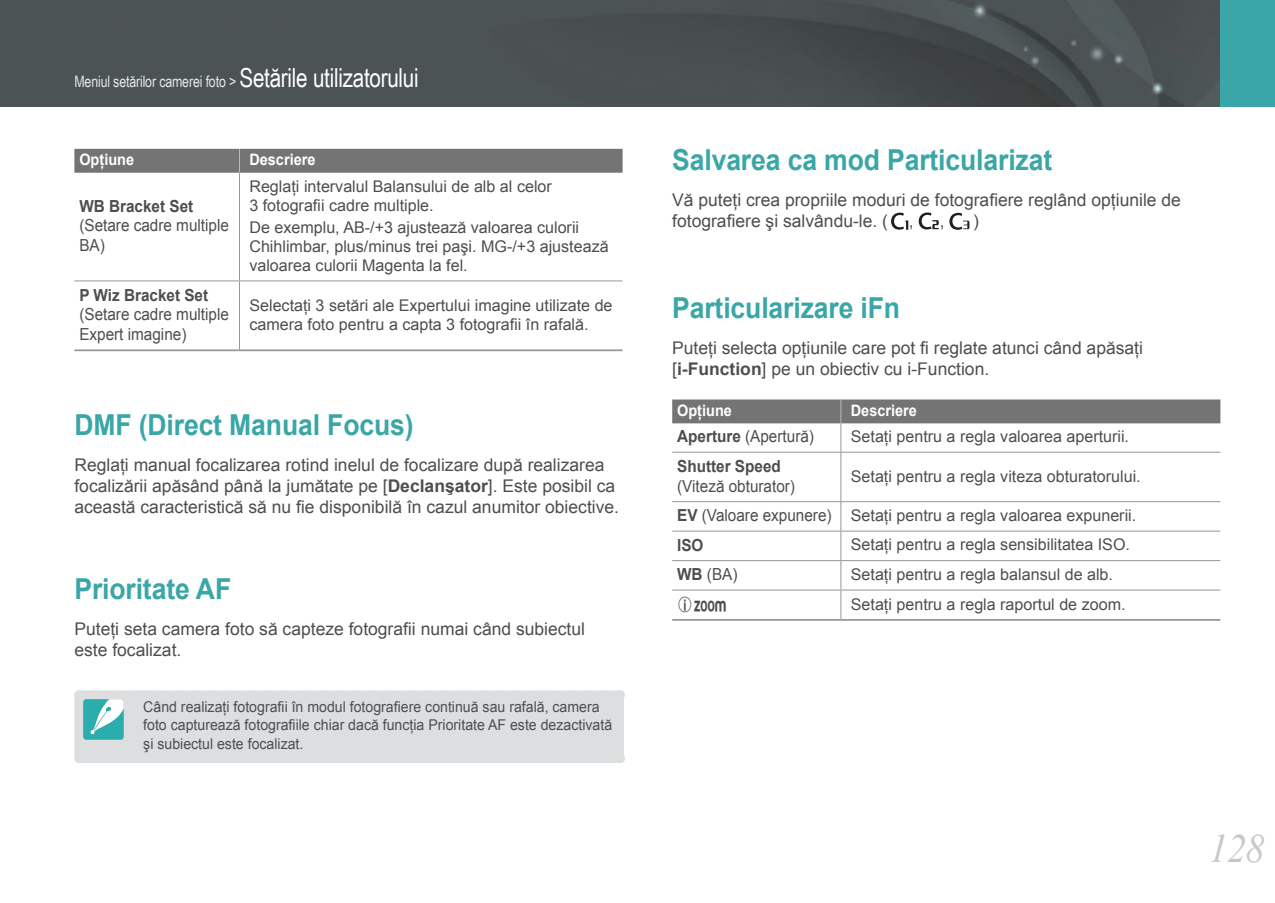
<style>
.page{position:relative;width:1275px;height:903px;background:#fff}
.page>*{position:absolute;margin:0;border:0;box-sizing:border-box;transform-origin:0 0}
.t1{font:italic 40.25px "Times New Roman";color:#c6c8ca;scale:.95 1}
.t2{font:700 28.88px "Arial";letter-spacing:-.005em;color:#3ba6a7;scale:.92 1}
.t3{font:17.5px/21px "Arial";color:#4d4e4f}
.t4{font:16.62px/19.9px "Arial";color:#4d4e4f;scale:.92 1}
.t5{font:700 16.62px "Arial";color:#4d4e4f;scale:.92 1}
.t6{font:16.62px "NX20";color:#4d4e4f;scale:.92 1}
.t7{font:16.1px/19.2px "Arial";color:#4d4e4f}
.t8{font:15.75px "Arial Narrow";letter-spacing:-.01em;color:#e6e7e9;scale:.96 1}
.t9{font:700 15.75px "Arial";color:#fff;scale:.92 1}
.t10{font:14.88px/18.4px "Arial";color:#4d4e4f;scale:.95 1}
.s1{font-size:26.25px;color:#fff}
.s2{font-weight:700}
.s3{font-weight:700;font-size:16.62px}
.s4{font-size:16.62px}
</style>
<div class="page">
<img style="left:0;top:0;width:1220px;height:107px">
<div style="left:1220px;top:0;width:55px;height:107px;background:#3ba6a7"></div>
<hr style="left:239px;top:173px;width:1px;height:108px;background:#96979b">
<hr style="left:74px;top:281px;width:549px;height:1px;background:#96979b">
<hr style="left:239px;top:281px;width:1px;height:68px;background:#96979b">
<hr style="left:74px;top:349px;width:549px;height:2px;background:#96979b">
<div style="left:74px;top:149px;width:549px;height:24px;background:#747474"></div>
<div style="left:74px;top:690px;width:550px;height:73px;background:#dddedf"></div>
<svg style="left:891px;top:213px;width:17px;height:17px"></svg>
<svg style="left:919px;top:212px;width:20px;height:17px"></svg>
<svg style="left:949px;top:213px;width:20px;height:17px"></svg>
<hr style="left:672px;top:452px;width:169px;height:1px;background:#96979b">
<hr style="left:841px;top:452px;width:379px;height:1px;background:#96979b">
<hr style="left:840px;top:452px;width:1px;height:49px;background:#96979b">
<hr style="left:672px;top:501px;width:169px;height:1px;background:#96979b">
<hr style="left:841px;top:501px;width:379px;height:1px;background:#96979b">
<hr style="left:672px;top:531px;width:169px;height:1px;background:#96979b">
<hr style="left:841px;top:531px;width:379px;height:1px;background:#96979b">
<hr style="left:672px;top:560px;width:169px;height:1px;background:#96979b">
<hr style="left:841px;top:560px;width:379px;height:1px;background:#96979b">
<hr style="left:672px;top:590px;width:169px;height:1px;background:#96979b">
<hr style="left:841px;top:590px;width:379px;height:1px;background:#96979b">
<svg style="left:840px;top:502px;width:1px;height:117px"></svg>
<hr style="left:672px;top:619px;width:169px;height:2px;background:#96979b">
<hr style="left:841px;top:619px;width:379px;height:2px;background:#96979b">
<svg style="left:672px;top:399px;width:548px;height:53px"></svg>
<p class="t8" style="left:74px;top:72px;width:360px">Meniul setărilor camerei foto &gt; <span class="s1">Setările utilizatorului</span></p>
<p class="t9" style="left:79px;top:151px;width:61px">Opţiune</p>
<p class="t9" style="left:249px;top:151px;width:73px">Descriere</p>
<p class="t5" style="left:79px;top:196px;width:125px">WB Bracket Set</p>
<p class="t4" style="left:79px;top:216px;width:164px">(Setare cadre multiple<br>BA)</p>
<p class="t7" style="left:249px;top:176px;width:304px">Reglaţi intervalul Balansului de alb al celor<br>3 fotografii cadre multiple.</p>
<p class="t7" style="left:249px;top:217px;width:361px">De exemplu, AB-/+3 ajustează valoarea culorii<br>Chihlimbar, plus/minus trei paşi. MG-/+3 ajustează valoarea culorii Magenta la fel.</p>
<p class="t5" style="left:79px;top:285px;width:141px">P Wiz Bracket Set</p>
<p class="t4" style="left:79px;top:305px;width:164px">(Setare cadre multiple<br>Expert imagine)</p>
<p class="t7" style="left:249px;top:295px;width:365px">Selectaţi 3 setări ale Expertului imagine utilizate de camera foto pentru a capta 3 fotografii în rafală.</p>
<h2 class="t2" style="left:74px;top:409px;width:370px">DMF (Direct Manual Focus)</h2>
<p class="t3" style="left:74px;top:454px;width:546px">Reglaţi manual focalizarea rotind inelul de focalizare după realizarea focalizării apăsând până la jumătate pe [<span class="s2">Declanşator</span>]. Este posibil ca această caracteristică să nu fie disponibilă în cazul anumitor obiective.</p>
<h2 class="t2" style="left:74px;top:573px;width:172px">Prioritate AF</h2>
<p class="t3" style="left:74px;top:618px;width:512px">Puteţi seta camera foto să capteze fotografii numai când subiectul este focalizat.</p>
<p class="t10" style="left:143px;top:697px;width:495px">Când realizaţi fotografii în modul fotografiere continuă sau rafală, camera foto capturează fotografiile chiar dacă funcţia Prioritate AF este dezactivată şi subiectul este focalizat.</p>
<h2 class="t2" style="left:672px;top:144px;width:415px">Salvarea ca mod Particularizat</h2>
<p class="t3" style="left:672px;top:189px;width:510px">Vă puteţi crea propriile moduri de fotografiere reglând opţiunile de fotografiere şi salvându-le. ( ,</p>
<p class="t3" style="left:940px;top:210px;width:6px">,</p>
<p class="t3" style="left:973px;top:210px;width:7px">)</p>
<h2 class="t2" style="left:672px;top:292px;width:249px">Particularizare iFn</h2>
<p class="t3" style="left:672px;top:337px;width:472px">Puteţi selecta opţiunile care pot fi reglate atunci când apăsaţi [<span class="s2">i-Function</span>] pe un obiectiv cu i-Function.</p>
<p class="t9" style="left:677px;top:402px;width:61px">Opţiune</p>
<p class="t9" style="left:851px;top:402px;width:73px">Descriere</p>
<p class="t4" style="left:677px;top:426px;width:150px"><span class="s2">Aperture</span> (Apertură)</p>
<p class="t7" style="left:851px;top:427px;width:280px">Setaţi pentru a regla valoarea aperturii.</p>
<p class="t5" style="left:677px;top:457px;width:114px">Shutter Speed</p>
<p class="t4" style="left:677px;top:476px;width:130px">(Viteză obturator)</p>
<p class="t7" style="left:851px;top:466px;width:291px">Setaţi pentru a regla viteza obturatorului.</p>
<p class="t7" style="left:677px;top:506px;width:461px"><span class="s3">EV</span> <span class="s4">(Valoare expunere)</span> Setaţi pentru a regla valoarea expunerii.</p>
<p class="t5" style="left:677px;top:536px;width:30px">ISO</p>
<p class="t7" style="left:851px;top:535px;width:281px">Setaţi pentru a regla sensibilitatea ISO.</p>
<p class="t4" style="left:677px;top:564px;width:67px"><span class="s2">WB</span> (BA)</p>
<p class="t7" style="left:851px;top:565px;width:264px">Setaţi pentru a regla balansul de alb.</p>
<p class="t6" style="left:677px;top:597px;width:56px">Z</p>
<p class="t7" style="left:851px;top:594px;width:276px">Setaţi pentru a regla raportul de zoom.</p>
<h1 class="t1" style="left:1209px;top:826px;width:60px">128</h1>
</div>
